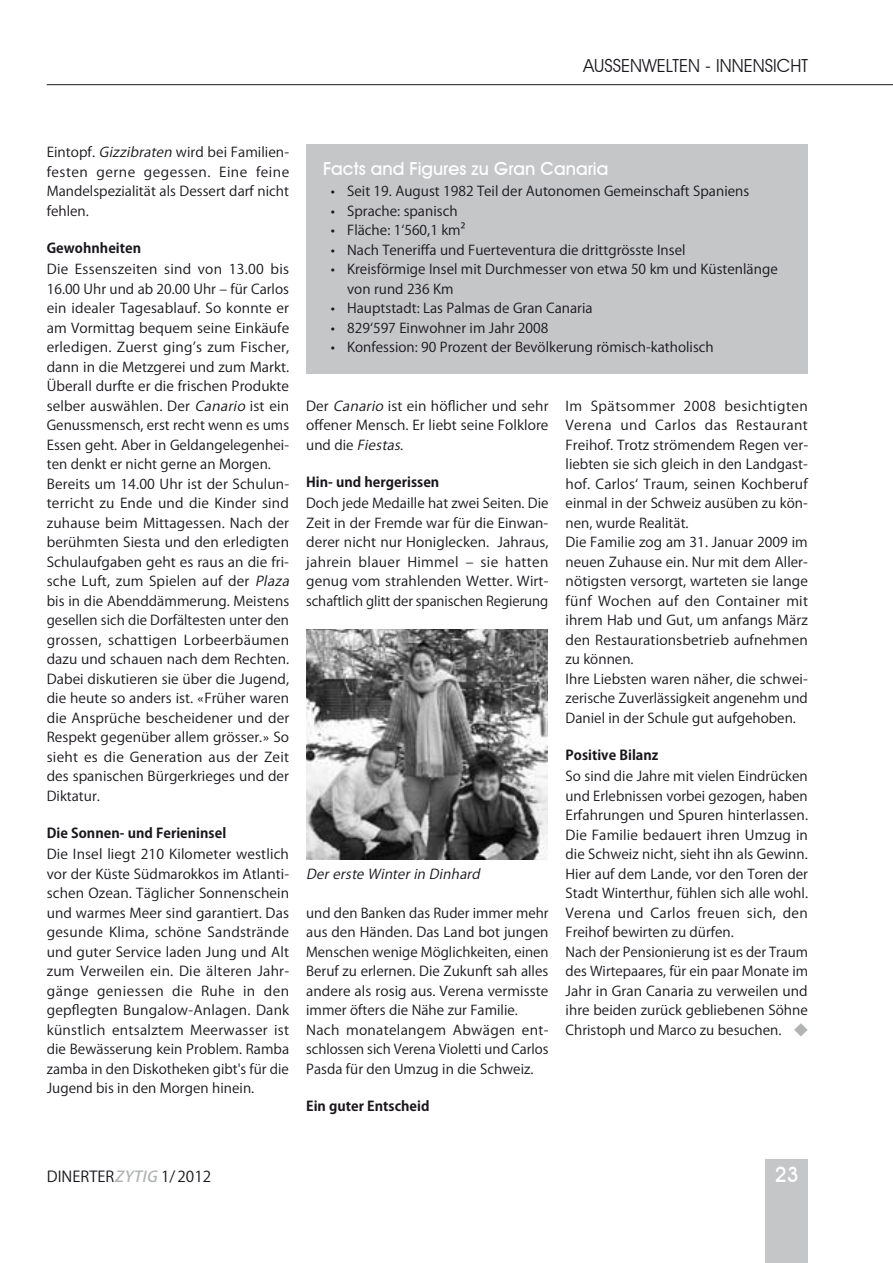
<style>
.page{position:relative;width:893px;height:1263px;background:#fff}
.page>*{position:absolute;margin:0;border:0;box-sizing:border-box;transform-origin:0 0}
.t1{font:500 21px "Avant Garde IT Cby BT";color:#fff}
.t2{font:500 18px "Avant Garde IT Cby BT";color:#fff}
.t3{font:18px "Avant Garde IT Cby BT";color:#1a171c}
.t4{font:15px "Koz Go Pro";color:#1a171c}
.t5{font:13.5px/19.5px "Koz Go Pro";letter-spacing:.005em;color:#1a171c;scale:1.04 1}
.t6{font:13.5px/19.5px "Koz Go Pro";letter-spacing:.005em;color:#1a171c}
.t7{font:700 13.5px "Koz Go Pro";color:#1a171c}
.t8{font:italic 13.5px "Koz Go Pro";color:#1a171c}
.s1{font-style:italic}
.s2{font-family:"Avant Garde IT Cby BT";font-weight:500}
.s3{color:#b1b3b4}
.s4{font-weight:500;font-style:italic;color:#b1b3b4}
</style>
<div class="page">
<div style="left:765px;top:1160px;width:43px;height:103px;background:#c4c6c7"></div>
<hr style="left:47px;top:84px;width:846px;height:1px;background:#1a171c">
<img style="left:306px;top:629px;width:242px;height:230px">
<div style="left:306px;top:145px;width:502px;height:229px;background:#c4c6c7"></div>
<h2 class="t3" style="left:583px;top:55px;width:226px">AUSSENWELTEN - INNENSICHT</h2>
<p class="t6" style="left:47px;top:143px;width:244px;text-align:justify">Eintopf. <span class="s1">Gizzibraten</span> wird bei Familien&shy;festen gerne gegessen. Eine feine Mandelspezialität als Dessert darf nicht fehlen.</p>
<p class="t7" style="left:47px;top:240px;width:96px">Gewohnheiten</p>
<p class="t5" style="left:47px;top:260px;width:238px">Die Essenszeiten sind von 13.00 bis 16.00 Uhr und ab 20.00 Uhr – für Carlos ein idealer Tagesablauf. So konnte er am Vormittag bequem seine Einkäufe erledigen. Zuerst ging’s zum Fischer, dann in die Metzgerei und zum Markt.<br>Überall durfte er die frischen Produkte selber auswählen. Der <span class="s1">Canario</span> ist ein Genussmensch, erst recht wenn es ums Essen geht. Aber in Geldangelegenhei&shy;ten denkt er nicht gerne an Morgen.<br>Bereits um 14.00 Uhr ist der Schulun&shy;terricht zu Ende und die Kinder sind zuhause beim Mittagessen. Nach der berühmten Siesta und den erledigten Schulaufgaben geht es raus an die fri&shy;sche Luft, zum Spielen auf der <span class="s1">Plaza </span>bis in die Abenddämmerung. Meistens gesellen sich die Dorfältesten unter den grossen, schattigen Lorbeerbäumen dazu und schauen nach dem Rechten.<br>Dabei diskutieren sie über die Jugend, die heute so anders ist. <span class="s2">«</span>Früher waren die Ansprüche bescheidener und der Respekt gegenüber allem grösser.<span class="s2">»</span> So sieht es die Generation aus der Zeit des spanischen Bürgerkrieges und der Diktatur.</p>
<p class="t7" style="left:47px;top:825px;width:181px">Die Sonnen- und Ferieninsel</p>
<p class="t5" style="left:47px;top:845px;width:235px;text-align:justify">Die Insel liegt 210 Kilometer westlich vor der Küste Südmarokkos im Atlanti&shy;schen Ozean. Täglicher Sonnenschein und warmes Meer sind garantiert. Das gesunde Klima, schöne Sandstrände und guter Service laden Jung und Alt zum Verweilen ein. Die älteren Jahr&shy;gänge geniessen die Ruhe in den gepflegten Bungalow-Anlagen. Dank künstlich entsalztem Meerwasser ist die Bewässerung kein Problem. Ramba zamba in den Diskotheken gibt's für die Jugend bis in den Morgen hinein.</p>
<h2 class="t2" style="left:323px;top:158px;width:287px">Facts and Figures zu Gran Canaria</h2>
<p class="t6" style="left:331px;top:182px;width:420px">• Seit 19. August 1982 Teil der Autonomen Gemeinschaft Spaniens</p>
<p class="t6" style="left:331px;top:201px;width:128px">• Sprache: spanisch</p>
<p class="t6" style="left:331px;top:221px;width:136px">• Fläche: 1‘560,1 km²</p>
<p class="t6" style="left:331px;top:240px;width:356px">• Nach Teneriffa und Fuerteventura die drittgrösste Insel</p>
<p class="t6" style="left:347px;top:260px;width:432px;text-indent:-16px">• Kreisförmige Insel mit Durchmesser von etwa 50 km und Küstenlänge von rund 236 Km</p>
<p class="t6" style="left:331px;top:299px;width:263px">• Hauptstadt: Las Palmas de Gran Canaria</p>
<p class="t6" style="left:331px;top:318px;width:219px">• 829‘597 Einwohner im Jahr 2008</p>
<p class="t6" style="left:331px;top:338px;width:385px">• Konfession: 90 Prozent der Bevölkerung römisch-katholisch</p>
<p class="t5" style="left:306px;top:396px;width:235px;text-align:justify">Der <span class="s1">Canario</span> ist ein höflicher und sehr offener Mensch. Er liebt seine Folklore u n d d i e <span class="s1">Fiestas</span>.</p>
<p class="t7" style="left:306px;top:474px;width:135px">Hin- und hergerissen</p>
<p class="t6" style="left:306px;top:494px;width:244px;text-align:justify">Doch jede Medaille hat zwei Seiten. Die Zeit in der Fremde war für die Einwan&shy;derer nicht nur Honiglecken. Jahraus, jahrein blauer Himmel – sie hatten genug vom strahlenden Wetter. Wirt&shy;schaftlich glitt der spanischen Regierung</p>
<p class="t8" style="left:306px;top:865px;width:179px">Dererste Winterin Dinhard</p>
<p class="t6" style="left:306px;top:903px;width:244px">und den Banken das Ruder immer mehr aus den Händen. Das Land bot jungen Menschen wenige Möglichkeiten, einen Beruf zu erlernen. Die Zukunft sah alles andere als rosig aus. Verena vermisste immer öfters die Nähe zur Familie.<br>Nach monatelangem Abwägen ent&shy;schlossen sich Verena Violetti und Carlos Pasda für den Umzug in die Schweiz.</p>
<p class="t7" style="left:306px;top:1098px;width:125px">Ein guter Entscheid</p>
<p class="t5" style="left:566px;top:396px;width:235px">Im Spätsommer 2008 besichtigten Verena und Carlos das Restaurant Freihof. Trotz strömendem Regen ver&shy;liebten sie sich gleich in den Landgast&shy;hof. Carlos‘ Traum, seinen Kochberuf einmal in der Schweiz ausüben zu kön&shy;nen, wurde Realität.<br>Die Familie zog am 31. Januar 2009 im neuen Zuhause ein. Nur mit dem Aller&shy;nötigsten versorgt, warteten sie lange fünf Wochen auf den Container mit ihrem Hab und Gut, um anfangs März den Restaurationsbetrieb aufnehmen zu können.<br>Ihre Liebsten waren näher, die schwei&shy;zerische Zuverlässigkeit angenehm und Daniel in der Schule gut aufgehoben.</p>
<p class="t7" style="left:566px;top:747px;width:94px">Positive Bilanz</p>
<p class="t6" style="left:566px;top:767px;width:244px">So sind die Jahre mit vielen Eindrücken und Erlebnissen vorbei gezogen, haben Erfahrungen und Spuren hinterlassen.<br>Die Familie bedauert ihren Umzug in die Schweiz nicht, sieht ihn als Gewinn.<br>Hier auf dem Lande, vor den Toren der Stadt Winterthur, fühlen sich alle wohl.<br>Verena und Carlos freuen sich, den Freihof bewirten zu dürfen.<br>Nach der Pensionierung ist es der Traum des Wirtepaares, für ein paar Monate im Jahr in Gran Canaria zu verweilen und ihre beiden zurück gebliebenen Söhne Christoph und Marco zu besuchen. <span class="s3">◆</span></p>
<p class="t4" style="left:47px;top:1167px;width:166px">DINERTER<span class="s4">ZYTIG</span>1/2012</p>
<h1 class="t1" style="left:775px;top:1162px;width:26px">23</h1>
</div>
